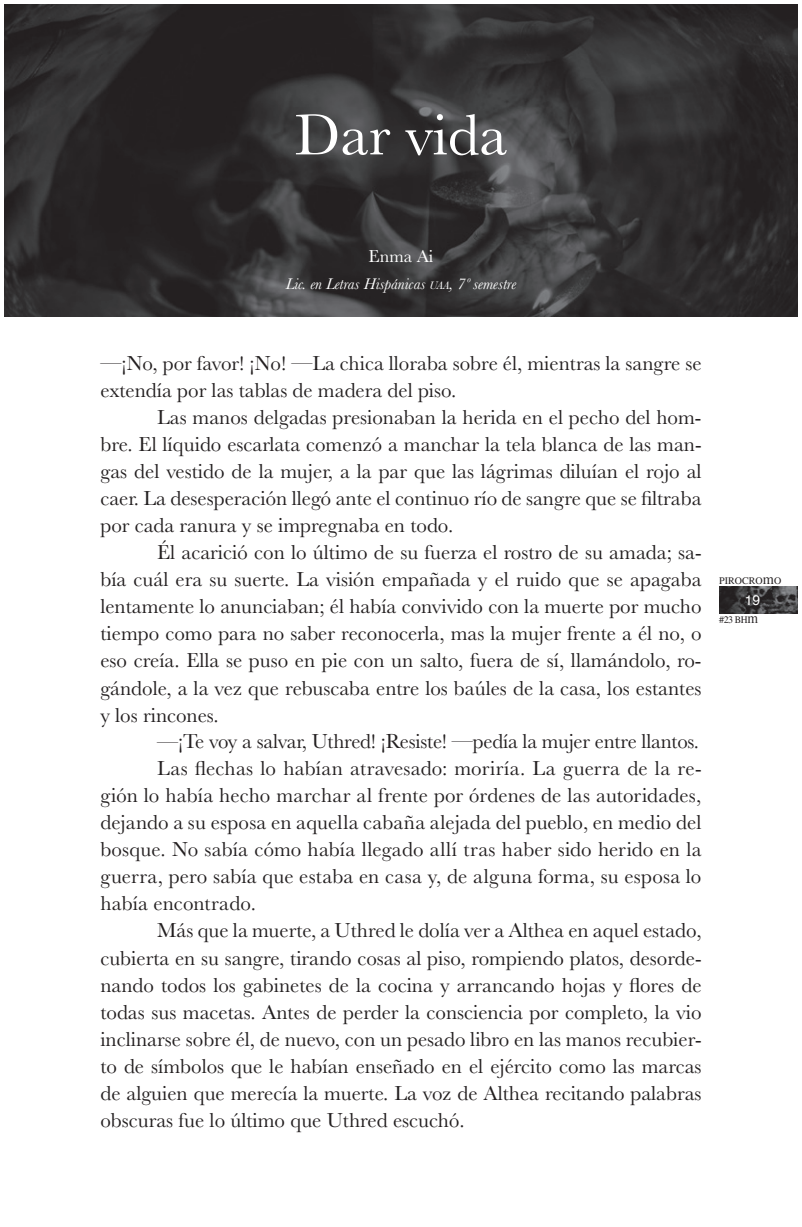
<style>
.page{position:relative;width:802px;height:1227px;background:#fff}
.page>*{position:absolute;margin:0;border:0;box-sizing:border-box;transform-origin:0 0}
.t1{font:60px "Baskerville";color:#fff}
.t2{font:21px/27px "Baskerville";color:#231f20;text-align:justify}
.t3{font:18px "Baskerville";color:#fff}
.t4{font:italic 16px "Baskerville";color:#fff}
.t5{font:14px "Helvetica";color:#fff}
.t6{font:10px "MEAN26 Serif";letter-spacing:.005em;color:#231f20}
.s1{font-size:11.2px}
</style>
<div class="page">
<img style="left:719px;top:587px;width:79px;height:26px">
<img style="left:4px;top:4px;width:794px;height:312px">
<h1 class="t1" style="left:295px;top:97px;width:214px">Dar vida</h1>
<p class="t3" style="left:368px;top:245px;width:66px">Enma Ai</p>
<p class="t4" style="left:286px;top:274px;width:232px">Lic. en Letras Hispánicas <span class="s1">UAA</span>, 7º semestre</p>
<p class="t2" style="left:100px;top:350px;width:602px">—¡No, por favor! ¡No! —La chica lloraba sobre él, mientras la sangre se extendía por las tablas de madera del piso.</p>
<p class="t2" style="left:100px;top:404px;width:602px;text-indent:57px">Las manos delgadas presionaban la herida en el pecho del hom&shy;bre. El líquido escarlata comenzó a manchar la tela blanca de las man&shy;gas del vestido de la mujer, a la par que las lágrimas diluían el rojo al caer. La desesperación llegó ante el continuo río de sangre que se filtraba por cada ranura y se impregnaba en todo.</p>
<p class="t2" style="left:100px;top:539px;width:602px;text-indent:57px">Él acarició con lo último de su fuerza el rostro de su amada; sa&shy;bía cuál era su suerte. La visión empañada y el ruido que se apagaba lentamente lo anunciaban; él había convivido con la muerte por mucho tiempo como para no saber reconocerla, mas la mujer frente a él no, o eso creía. Ella se puso en pie con un salto, fuera de sí, llamándolo, ro&shy;gándole, a la vez que rebuscaba entre los baúles de la casa, los estantes y los rincones.</p>
<p class="t2" style="left:157px;top:728px;width:543px">—¡Te voy a salvar, Uthred! ¡Resiste! —pedía la mujer entre llantos.</p>
<p class="t2" style="left:157px;top:755px;width:546px">Las flechas lo habían atravesado: moriría. La guerra de la re-</p>
<p class="t2" style="left:100px;top:782px;width:602px">gión lo había hecho marchar al frente por órdenes de las autoridades,</p>
<p class="t2" style="left:100px;top:809px;width:603px">dejando a su esposa en aquella cabaña alejada del pueblo, en medio del</p>
<p class="t2" style="left:100px;top:836px;width:603px">bosque. No sabía cómo había llegado allí tras haber sido herido en la</p>
<p class="t2" style="left:100px;top:863px;width:602px">guerra, pero sabía que estaba en casa y, de alguna forma, su esposa lo</p>
<p class="t2" style="left:100px;top:890px;width:157px">había encontrado.</p>
<p class="t2" style="left:157px;top:917px;width:546px">Más que la muerte, a Uthred le dolía ver a Althea en aquel estado,</p>
<p class="t2" style="left:100px;top:944px;width:602px">cubierta en su sangre, tirando cosas al piso, rompiendo platos, desorde-</p>
<p class="t2" style="left:100px;top:971px;width:602px">nando todos los gabinetes de la cocina y arrancando hojas y flores de</p>
<p class="t2" style="left:100px;top:998px;width:602px">todas sus macetas. Antes de perder la consciencia por completo, la vio</p>
<p class="t2" style="left:100px;top:1025px;width:602px">inclinarse sobre él, de nuevo, con un pesado libro en las manos recubier-</p>
<p class="t2" style="left:100px;top:1052px;width:602px">to de símbolos que le habían enseñado en el ejército como las marcas</p>
<p class="t2" style="left:100px;top:1079px;width:602px">de alguien que merecía la muerte. La voz de Althea recitando palabras</p>
<p class="t2" style="left:100px;top:1106px;width:366px">obscuras fue lo último que Uthred escuchó.</p>
<p class="t6" style="left:719px;top:574px;width:64px">PIROCROMO</p>
<p class="t5" style="left:745px;top:589px;width:17px">19</p>
<p class="t6" style="left:719px;top:613px;width:40px">#23 BHM</p>
</div>
